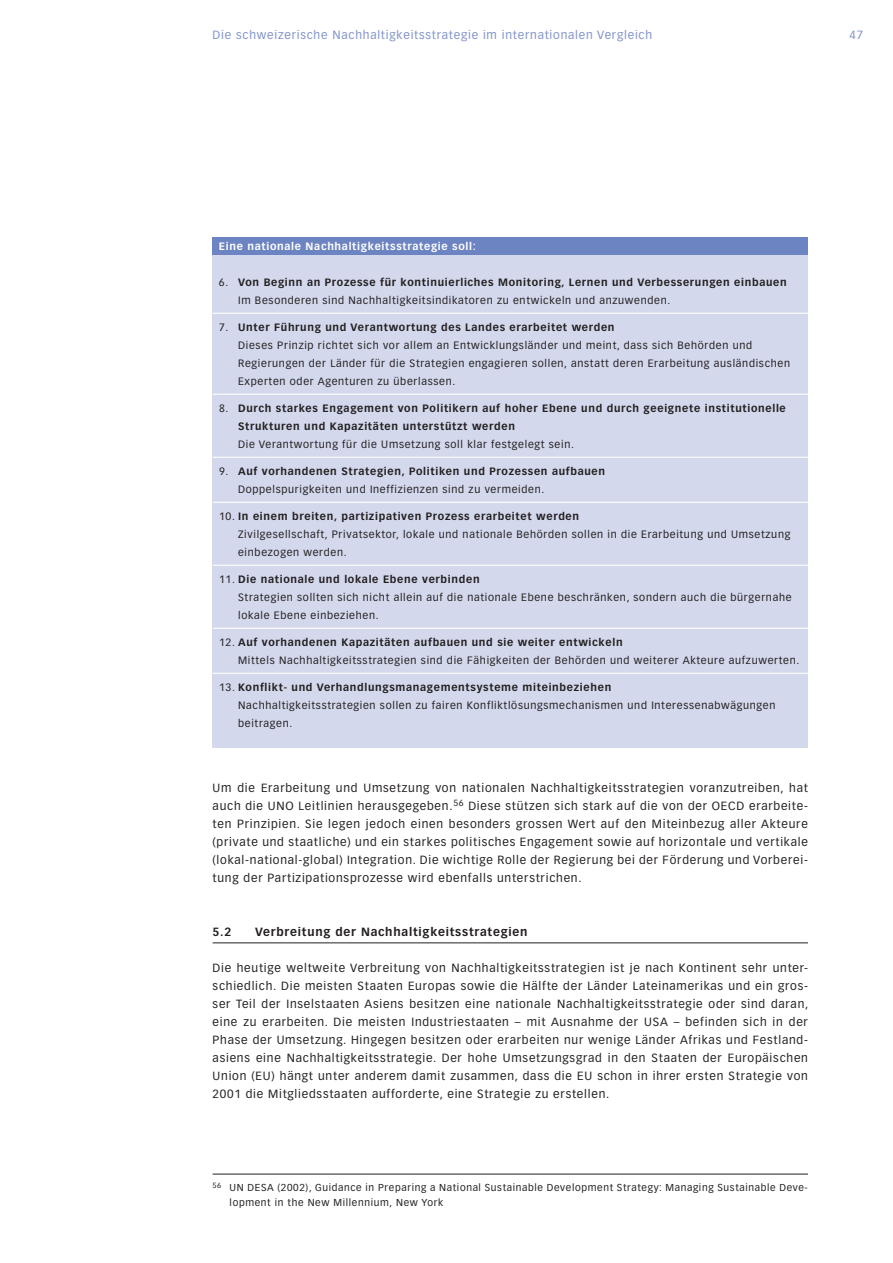
<style>
.page{position:relative;width:893px;height:1263px;background:#fff}
.page>*{position:absolute;margin:0;border:0;box-sizing:border-box;transform-origin:0 0}
.t1{font:11.7px/18px "Vectora LT";letter-spacing:.065em;color:#231f20;text-align:justify}
.t2{font:11.7px "Vectora LT";letter-spacing:.065em;color:#8193c9}
.t3{font:700 11.7px "Vectora LT";letter-spacing:.065em;color:#231f20}
.t4{font:10.5px/18px "Vectora LT";letter-spacing:.065em;color:#231f20}
.t5{font:700 10.5px/18px "Vectora LT";letter-spacing:.065em;color:#231f20}
.t6{font:700 10.5px "Vectora LT";letter-spacing:.065em;color:#fff}
.t7{font:9.9px/14.7px "Vectora LT";letter-spacing:.065em;color:#231f20}
.s1{font-weight:400}
.s2{font-weight:700}
</style>
<div class="page">
<div style="left:213px;top:237px;width:595px;height:511px;background:#d3d8ec"></div>
<div style="left:213px;top:237px;width:595px;height:17px;background:#6c84c1"></div>
<hr style="left:213px;top:942px;width:595px;height:1px;background:#231f20">
<hr style="left:213px;top:1174px;width:595px;height:1px;background:#231f20">
<hr style="left:213px;top:313px;width:595px;height:1px;background:#fff">
<hr style="left:213px;top:394px;width:595px;height:1px;background:#fff">
<hr style="left:213px;top:457px;width:595px;height:1px;background:#fff">
<hr style="left:213px;top:502px;width:595px;height:1px;background:#fff">
<hr style="left:213px;top:565px;width:595px;height:1px;background:#fff">
<hr style="left:213px;top:628px;width:595px;height:1px;background:#fff">
<hr style="left:213px;top:673px;width:595px;height:1px;background:#fff">
<p class="t2" style="left:213px;top:28px;width:441px">Die schweizerische Nachhaltigkeitsstrategie im internationalen Vergleich</p>
<p class="t2" style="left:849px;top:28px;width:15px">47</p>
<p class="t6" style="left:219px;top:240px;width:258px">Eine nationale Nachhaltigkeitsstrategie soll:</p>
<p class="t5" style="left:238px;top:273px;width:550px;text-indent:-19px"><span class="s1">6.</span> Von Beginn an Prozesse für kontinuierliches Monitoring, Lernen und Verbesserungen einbauen<br><span class="s1">Im Besonderen sind Nachhaltigkeitsindikatoren zu entwickeln und anzuwenden.</span></p>
<p class="t4" style="left:238px;top:318px;width:553px;text-indent:-19px">7. <span class="s2">Unter Führung und Verantwortung des Landes erarbeitet werden<br></span>Dieses Prinzip richtet sich vor allem an Entwicklungsländer und meint, dass sich Behörden und Regierungen der Länder für die Strategien engagieren sollen, anstatt deren Erarbeitung ausländischen Experten oder Agenturen zu überlassen.</p>
<p class="t5" style="left:238px;top:399px;width:549px;text-indent:-19px"><span class="s1">8.</span> Durch starkes Engagement von Politikern auf hoher Ebene und durch geeignete institutionelle<br>Strukturen und Kapazitäten unterstützt werden</p>
<p class="t4" style="left:238px;top:435px;width:337px">Die Verantwortung für die Umsetzung soll klar festgelegt sein.</p>
<p class="t5" style="left:238px;top:462px;width:368px;text-indent:-19px"><span class="s1">9.</span> Auf vorhandenen Strategien, Politiken und Prozessen aufbauen<br><span class="s1">Doppelspurigkeiten und Ineffizienzen sind zu vermeiden.</span></p>
<p class="t4" style="left:238px;top:507px;width:554px;text-indent:-19px">10. <span class="s2">In einem breiten, partizipativen Prozess erarbeitet werden<br></span>Zivilgesellschaft, Privatsektor, lokale und nationale Behörden sollen in die Erarbeitung und Umsetzung einbezogen werden.</p>
<p class="t4" style="left:238px;top:570px;width:555px;text-indent:-19px">11. <span class="s2">Die nationale und lokale Ebene verbinden<br></span>Strategien sollten sich nicht allein auf die nationale Ebene beschränken, sondern auch die bürgernahe lokale Ebene einbeziehen.</p>
<p class="t4" style="left:238px;top:633px;width:563px;text-indent:-19px">12. <span class="s2">Auf vorhandenen Kapazitäten aufbauen und sie weiter entwickeln<br></span>Mittels Nachhaltigkeitsstrategien sind die Fähigkeiten der Behörden und weiterer Akteure aufzuwerten.</p>
<p class="t4" style="left:238px;top:678px;width:539px;text-indent:-19px">13. <span class="s2">Konflikt- und Verhandlungsmanagementsysteme miteinbeziehen<br></span>Nachhaltigkeitsstrategien sollen zu fairen Konfliktlösungsmechanismen und Interessenabwägungen beitragen.</p>
<p class="t1" style="left:213px;top:779px;width:597px">Um die Erarbeitung und Umsetzung von nationalen Nachhaltigkeitsstrategien voranzutreiben, hat auch die UNO Leitlinien herausgegeben.<sup>56</sup> Diese stützen sich stark auf die von der OECD erarbeite&shy;ten Prinzipien. Sie legen jedoch einen besonders grossen Wert auf den Miteinbezug aller Akteure (private und staatliche) und ein starkes politisches Engagement sowie auf horizontale und vertikale (lokal-national-global) Integration. Die wichtige Rolle der Regierung bei der Förderung und Vorberei&shy;tung der Partizipationsprozesse wird ebenfalls unterstrichen.</p>
<p class="t3" style="left:213px;top:925px;width:20px">5.2</p>
<p class="t3" style="left:255px;top:925px;width:274px">Verbreitung der Nachhaltigkeitsstrategien</p>
<p class="t1" style="left:213px;top:959px;width:597px;text-align:left">Die heutige weltweite Verbreitung von Nachhaltigkeitsstrategien ist je nach Kontinent sehr unter&shy;schiedlich. Die meisten Staaten Europas sowie die Hälfte der Länder Lateinamerikas und ein gros&shy;ser Teil der Inselstaaten Asiens besitzen eine nationale Nachhaltigkeitsstrategie oder sind daran, eine zu erarbeiten. Die meisten Industriestaaten – mit Ausnahme der USA – befinden sich in der Phase der Umsetzung. Hingegen besitzen oder erarbeiten nur wenige Länder Afrikas und Festland&shy;asiens eine Nachhaltigkeitsstrategie. Der hohe Umsetzungsgrad in den Staaten der Europäischen Union (EU) hängt unter anderem damit zusammen, dass die EU schon in ihrer ersten Strategie von 2001 die Mitgliedsstaaten aufforderte, eine Strategie zu erstellen.</p>
<p class="t7" style="left:230px;top:1180px;width:580px;text-indent:-17px"><sup>56</sup> UN DESA (2002), Guidance in Preparing a National Sustainable Development Strategy: Managing Sustainable Deve&shy;lopment in the New Millennium, New York</p>
</div>
